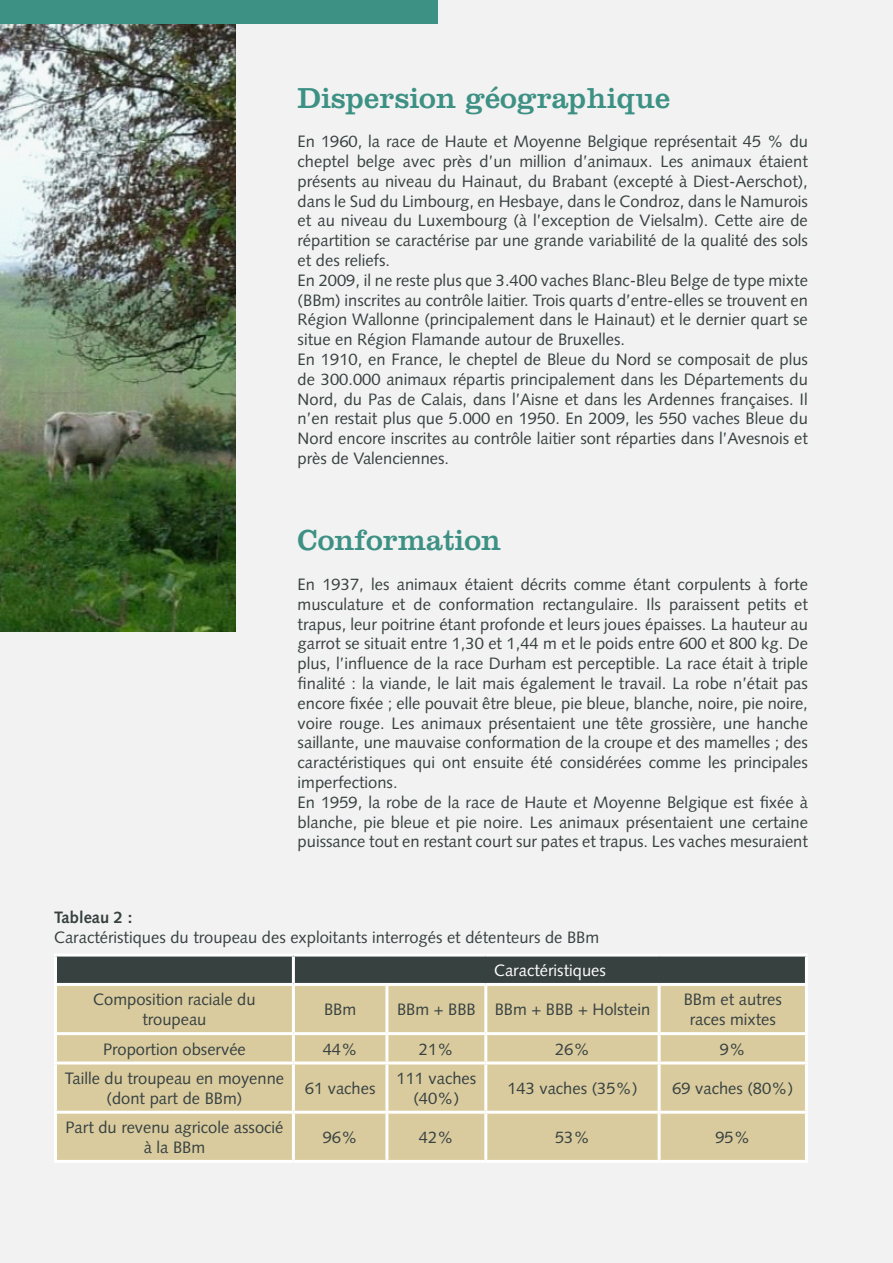
<style>
.page{position:relative;width:893px;height:1263px;background:#f2f2f2}
.page>*{position:absolute;margin:0;border:0;box-sizing:border-box;transform-origin:0 0}
.Titre1{font:30px "Clarendon";color:#3d9184}
.STD{font:16.5px/19.8px "Syntax LT Std";color:#374140;text-align:justify}
.STD-2{font:16.5px "Syntax LT Std";color:#fff}
.STD-3{font:700 16.5px "Syntax LT Std";color:#374140}
</style>
<div class="page">
<img style="left:0;top:23px;width:235px;height:608px">
<svg style="left:57px;top:956px;width:748px;height:27px"></svg>
<div style="left:57px;top:986px;width:748px;height:174px;background:#d9cb9e"></div>
<hr style="left:54px;top:953px;width:239px;height:3px;background:#fff">
<hr style="left:54px;top:956px;width:3px;height:27px;background:#fff">
<hr style="left:293px;top:953px;width:94px;height:3px;background:#fff">
<hr style="left:292px;top:956px;width:3px;height:27px;background:#fff">
<hr style="left:387px;top:953px;width:99px;height:3px;background:#fff">
<hr style="left:486px;top:953px;width:173px;height:3px;background:#fff">
<hr style="left:659px;top:953px;width:149px;height:3px;background:#fff">
<hr style="left:805px;top:956px;width:3px;height:27px;background:#fff">
<hr style="left:54px;top:983px;width:239px;height:3px;background:#fff">
<hr style="left:54px;top:986px;width:3px;height:46px;background:#fff">
<hr style="left:293px;top:983px;width:94px;height:3px;background:#fff">
<hr style="left:292px;top:986px;width:3px;height:46px;background:#fff">
<hr style="left:387px;top:983px;width:99px;height:3px;background:#fff">
<hr style="left:385px;top:986px;width:3px;height:46px;background:#fff">
<hr style="left:486px;top:983px;width:173px;height:3px;background:#fff">
<hr style="left:484px;top:986px;width:3px;height:46px;background:#fff">
<hr style="left:659px;top:983px;width:149px;height:3px;background:#fff">
<hr style="left:658px;top:986px;width:3px;height:46px;background:#fff">
<hr style="left:805px;top:986px;width:3px;height:46px;background:#fff">
<hr style="left:54px;top:1032px;width:239px;height:3px;background:#fff">
<hr style="left:54px;top:1035px;width:3px;height:26px;background:#fff">
<hr style="left:293px;top:1032px;width:94px;height:3px;background:#fff">
<hr style="left:292px;top:1035px;width:3px;height:26px;background:#fff">
<hr style="left:387px;top:1032px;width:99px;height:3px;background:#fff">
<hr style="left:385px;top:1035px;width:3px;height:26px;background:#fff">
<hr style="left:486px;top:1032px;width:173px;height:3px;background:#fff">
<hr style="left:484px;top:1035px;width:3px;height:26px;background:#fff">
<hr style="left:659px;top:1032px;width:149px;height:3px;background:#fff">
<hr style="left:658px;top:1035px;width:3px;height:26px;background:#fff">
<hr style="left:805px;top:1035px;width:3px;height:26px;background:#fff">
<hr style="left:54px;top:1061px;width:239px;height:3px;background:#fff">
<hr style="left:54px;top:1064px;width:3px;height:47px;background:#fff">
<hr style="left:293px;top:1061px;width:94px;height:3px;background:#fff">
<hr style="left:292px;top:1064px;width:3px;height:47px;background:#fff">
<hr style="left:387px;top:1061px;width:99px;height:3px;background:#fff">
<hr style="left:385px;top:1064px;width:3px;height:47px;background:#fff">
<hr style="left:486px;top:1061px;width:173px;height:3px;background:#fff">
<hr style="left:484px;top:1064px;width:3px;height:47px;background:#fff">
<hr style="left:659px;top:1061px;width:149px;height:3px;background:#fff">
<hr style="left:658px;top:1064px;width:3px;height:47px;background:#fff">
<hr style="left:805px;top:1064px;width:3px;height:47px;background:#fff">
<hr style="left:54px;top:1111px;width:239px;height:3px;background:#fff">
<hr style="left:54px;top:1114px;width:3px;height:46px;background:#fff">
<hr style="left:293px;top:1111px;width:94px;height:3px;background:#fff">
<hr style="left:292px;top:1114px;width:3px;height:46px;background:#fff">
<hr style="left:387px;top:1111px;width:99px;height:3px;background:#fff">
<hr style="left:385px;top:1114px;width:3px;height:46px;background:#fff">
<hr style="left:486px;top:1111px;width:173px;height:3px;background:#fff">
<hr style="left:484px;top:1114px;width:3px;height:46px;background:#fff">
<hr style="left:659px;top:1111px;width:149px;height:3px;background:#fff">
<hr style="left:658px;top:1114px;width:3px;height:46px;background:#fff">
<hr style="left:805px;top:1114px;width:3px;height:46px;background:#fff">
<hr style="left:54px;top:1160px;width:239px;height:3px;background:#fff">
<hr style="left:293px;top:1160px;width:94px;height:3px;background:#fff">
<hr style="left:387px;top:1160px;width:99px;height:3px;background:#fff">
<hr style="left:486px;top:1160px;width:173px;height:3px;background:#fff">
<hr style="left:659px;top:1160px;width:149px;height:3px;background:#fff">
<div style="left:0;top:0;width:437px;height:23px;background:#3d9184"></div>
<p class="Titre1" style="left:298px;top:80px;width:374px">Dispersion géographique</p>
<p class="STD" style="left:298px;top:132px;width:512px">En 1960, la race de Haute et Moyenne Belgique représentait 45 % du cheptel belge avec près d’un million d’animaux. Les animaux étaient présents au niveau du Hainaut, du Brabant (excepté à Diest-Aerschot), dans le Sud du Limbourg, en Hesbaye, dans le Condroz, dans le Namurois et au niveau du Luxembourg (à l’exception de Vielsalm). Cette aire de répartition se caractérise par une grande variabilité de la qualité des sols et des reliefs.</p>
<p class="STD" style="left:298px;top:270px;width:512px">En 2009, il ne reste plus que 3.400 vaches Blanc-Bleu Belge de type mixte (BBm) inscrites au contrôle laitier. Trois quarts d’entre-elles se trouvent en Région Wallonne (principalement dans le Hainaut) et le dernier quart se situe en Région Flamande autour de Bruxelles.</p>
<p class="STD" style="left:298px;top:349px;width:512px">En 1910, en France, le cheptel de Bleue du Nord se composait de plus de 300.000 animaux répartis principalement dans les Départements du Nord, du Pas de Calais, dans l’Aisne et dans les Ardennes françaises. Il n’en restait plus que 5.000 en 1950. En 2009, les 550 vaches Bleue du Nord encore inscrites au contrôle laitier sont réparties dans l’Avesnois et près de Valenciennes.</p>
<p class="Titre1" style="left:298px;top:523px;width:205px">Conformation</p>
<p class="STD" style="left:298px;top:574px;width:512px">En 1937, les animaux étaient décrits comme étant corpulents à forte musculature et de conformation rectangulaire. Ils paraissent petits et trapus, leur poitrine étant profonde et leurs joues épaisses. La hauteur au garrot se situait entre 1,30 et 1,44 m et le poids entre 600 et 800 kg. De plus, l’influence de la race Durham est perceptible. La race était à triple finalité : la viande, le lait mais également le travail. La robe n’était pas encore fixée ; elle pouvait être bleue, pie bleue, blanche, noire, pie noire, voire rouge. Les animaux présentaient une tête grossière, une hanche saillante, une mauvaise conformation de la croupe et des mamelles ; des caractéristiques qui ont ensuite été considérées comme les principales imperfections.</p>
<p class="STD" style="left:298px;top:792px;width:512px">En 1959, la robe de la race de Haute et Moyenne Belgique est fixée à blanche, pie bleue et pie noire. Les animaux présentaient une certaine puissance tout en restant court sur pates et trapus. Les vaches mesuraient</p>
<p class="STD-3" style="left:54px;top:908px;width:80px">Tableau 2 :</p>
<p class="STD" style="left:54px;top:927px;width:547px">Caractéristiques du troupeau des exploitants interrogés et détenteurs de BBm</p>
<p class="STD-2" style="left:494px;top:960px;width:113px">Caractéristiques</p>
<p class="STD" style="left:93px;top:990px;width:164px;text-align:center">Composition raciale du troupeau</p>
<p class="STD" style="left:324px;top:1000px;width:34px">BBm</p>
<p class="STD" style="left:397px;top:1000px;width:80px">BBm + BBB</p>
<p class="STD" style="left:495px;top:1000px;width:157px">BBm + BBB + Holstein</p>
<p class="STD" style="left:684px;top:990px;width:99px;text-align:center">BBm et autres races mixtes</p>
<p class="STD" style="left:103px;top:1039px;width:144px">Proportion observée</p>
<p class="STD" style="left:323px;top:1039px;width:36px">44%</p>
<p class="STD" style="left:419px;top:1039px;width:36px">21%</p>
<p class="STD" style="left:555px;top:1039px;width:36px">26%</p>
<p class="STD" style="left:720px;top:1039px;width:27px">9%</p>
<p class="STD" style="left:65px;top:1068px;width:221px;text-align:center">Taille du troupeau en moyenne (dont part de BBm)</p>
<p class="STD" style="left:305px;top:1078px;width:72px">61 vaches</p>
<p class="STD" style="left:396px;top:1068px;width:81px;text-align:center">111 vaches (40%)</p>
<p class="STD" style="left:507px;top:1078px;width:132px">143 vaches (35%)</p>
<p class="STD" style="left:672px;top:1078px;width:123px">69 vaches (80%)</p>
<p class="STD" style="left:65px;top:1117px;width:220px;text-align:center">Part du revenu agricole associé à la BBm</p>
<p class="STD" style="left:323px;top:1127px;width:36px">96%</p>
<p class="STD" style="left:419px;top:1127px;width:36px">42%</p>
<p class="STD" style="left:555px;top:1127px;width:36px">53%</p>
<p class="STD" style="left:715px;top:1127px;width:36px">95%</p>
</div>
